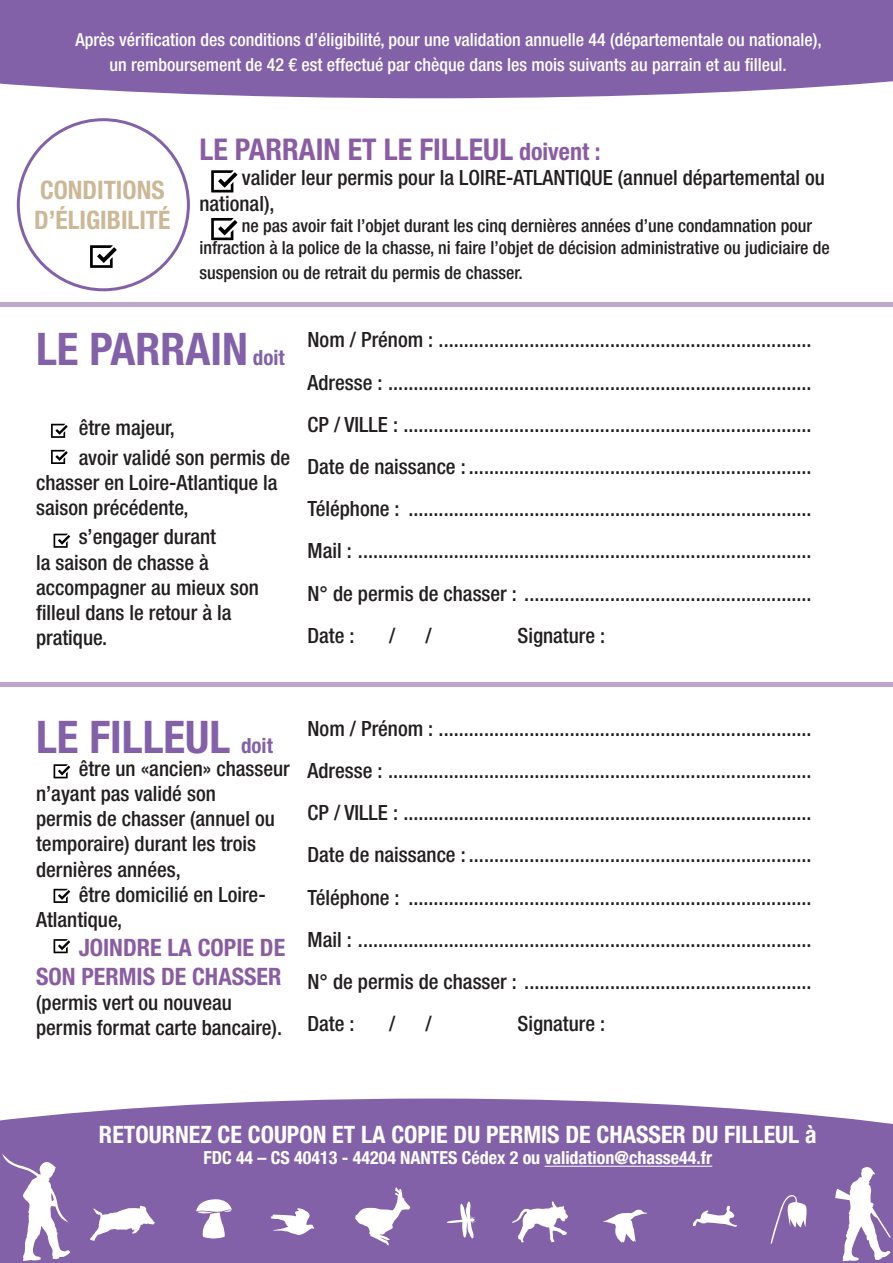
<style>
.page{position:relative;width:893px;height:1263px;background:#fff}
.page>*{position:absolute;margin:0;border:0;box-sizing:border-box;transform-origin:0 0}
.Offre{font:700 condensed 45px "Helvetica Neue LT Std";color:#8361a9}
.Style_de_paragraphe{font:700 condensed 30px "Helvetica Neue LT Std";color:#8a5da3}
.Texte{font:700 condensed 25.5px "Helvetica Neue LT Std";color:#ccb896}
.Texte-2{font:700 condensed 24px "Helvetica Neue LT Std";color:#fff}
.Texte-3{font:700 condensed 24px/28.8px "Helvetica Neue LT Std";color:#8a5da3;text-align:right}
.Texte-4{font:500 condensed 21px/25.2px "Helvetica Neue LT Std";color:#231f20}
.Style_de_paragraphe-2{font:500 condensed 21px/25.2px "Helvetica Neue LT Std";color:#231f20}
.Style_de_paragraphe-3{font:500 condensed 18px/21.6px "Helvetica Neue LT Std";color:#231f20}
.Texte-5{font:500 condensed 18px "Helvetica Neue LT Std";color:#fff}
.Texte-6{font:700 condensed 18px "Helvetica Neue LT Std";color:#fff}
.s1{font-size:24px}
.s2{font-size:21px}
</style>
<div class="page">
<div style="left:0;top:1098px;width:893px;height:165px;background:#8361a9"></div>
<div style="left:0;top:0;width:893px;height:98px;background:#8361a9"></div>
<svg style="left:835px;top:1167px;width:56px;height:94px"></svg>
<svg style="left:2px;top:1153px;width:68px;height:108px"></svg>
<svg style="left:771px;top:1194px;width:37px;height:50px"></svg>
<svg style="left:693px;top:1205px;width:44px;height:22px"></svg>
<svg style="left:603px;top:1210px;width:44px;height:33px"></svg>
<svg style="left:512px;top:1201px;width:56px;height:41px"></svg>
<svg style="left:447px;top:1201px;width:28px;height:38px"></svg>
<svg style="left:355px;top:1187px;width:55px;height:58px"></svg>
<svg style="left:270px;top:1208px;width:44px;height:27px"></svg>
<svg style="left:90px;top:1206px;width:65px;height:35px"></svg>
<svg style="left:196px;top:1199px;width:36px;height:40px"></svg>
<div style="left:0;top:682px;width:893px;height:5px;background:#bea6cc"></div>
<hr style="left:0;top:302px;width:893px;height:4px;background:#bea6cc">
<hr style="left:545px;top:1166px;width:167px;height:1px;background:#fff">
<svg style="left:211px;top:170px;width:26px;height:22px"></svg>
<svg style="left:211px;top:218px;width:26px;height:22px"></svg>
<svg style="left:90px;top:245px;width:27px;height:23px"></svg>
<svg style="left:51px;top:424px;width:17px;height:14px"></svg>
<svg style="left:51px;top:450px;width:17px;height:14px"></svg>
<svg style="left:54px;top:534px;width:16px;height:14px"></svg>
<svg style="left:54px;top:889px;width:16px;height:14px"></svg>
<svg style="left:54px;top:939px;width:16px;height:14px"></svg>
<svg style="left:54px;top:764px;width:16px;height:14px"></svg>
<p class="Texte-5" style="left:75px;top:29px;width:748px">Après vérification des conditions d’éligibilité, pour une validation annuelle 44 (départementale ou nationale),</p>
<p class="Texte-5" style="left:110px;top:54px;width:679px">un remboursement de 42 € est effectué par chèque dans les mois suivants au parrain et au filleul.</p>
<p class="Texte" style="left:40px;top:174px;width:126px">CONDITIONS</p>
<p class="Texte" style="left:34px;top:205px;width:138px">D’ÉLIGIBILITÉ</p>
<p class="Style_de_paragraphe" style="left:199px;top:131px;width:403px">LE PARRAIN ET LE FILLEUL <span class="s1">doivent :</span></p>
<p class="Style_de_paragraphe-2" style="left:199px;top:165px;width:627px;text-indent:43px">valider leur permis pour la LOIRE-ATLANTIQUE (annuel départemental ou national),</p>
<p class="Style_de_paragraphe-3" style="left:199px;top:215px;width:632px;text-indent:43px">ne pas avoir fait l’objet durant les cinq dernières années d’une condamnation pour infraction à la police de la chasse, ni faire l’objet de décision administrative ou judiciaire de</p>
<p class="Style_de_paragraphe-3" style="left:199px;top:261px;width:325px">suspension ou de retrait du permis de chasser.</p>
<p class="Offre" style="left:36px;top:321px;width:250px">LE PARRAIN <span class="s2">doit</span></p>
<p class="Texte-4" style="left:79px;top:415px;width:98px">être majeur,</p>
<p class="Texte-4" style="left:36px;top:444px;width:256px;text-indent:43px">avoir validé son permis de chasser en Loire-Atlantique la saison précédente,</p>
<p class="Texte-4" style="left:36px;top:524px;width:224px;text-indent:43px">s’engager durant<br>la saison de chasse à accompagner au mieux son filleul dans le retour à la pratique.</p>
<p class="Texte-4" style="left:308px;top:327px;width:505px">Nom / Prénom : ..........................................................................</p>
<p class="Texte-4" style="left:308px;top:369px;width:505px">Adresse : ....................................................................................</p>
<p class="Texte-4" style="left:308px;top:411px;width:505px">CP / VILLE : .................................................................................</p>
<p class="Texte-4" style="left:308px;top:454px;width:505px">Date de naissance : ....................................................................</p>
<p class="Texte-4" style="left:308px;top:496px;width:505px">Téléphone : ................................................................................</p>
<p class="Texte-4" style="left:308px;top:538px;width:505px">Mail : ..........................................................................................</p>
<p class="Texte-4" style="left:308px;top:580px;width:505px">N° de permis de chasser : .........................................................</p>
<p class="Texte-4" style="left:308px;top:623px;width:49px">Date :</p>
<p class="Texte-4" style="left:389px;top:623px;width:8px">/</p>
<p class="Texte-4" style="left:426px;top:623px;width:8px">/</p>
<p class="Texte-4" style="left:517px;top:623px;width:89px">Signature :</p>
<p class="Offre" style="left:36px;top:710px;width:238px">LE FILLEUL <span class="s2">doit</span></p>
<p class="Texte-4" style="left:36px;top:755px;width:255px;text-indent:43px">être un «ancien» chasseur n’ayant pas validé son<br>permis de chasser (annuel ou temporaire) durant les trois dernières années,</p>
<p class="Texte-4" style="left:36px;top:881px;width:231px;text-indent:43px">être domicilié en Loire-<br>Atlantique,</p>
<p class="Texte-3" style="left:36px;top:932px;width:251px">JOINDRE LA COPIE DE<br>SON PERMIS DE CHASSER</p>
<p class="Texte-4" style="left:36px;top:989px;width:247px">(permis vert ou nouveau permis format carte bancaire).</p>
<p class="Texte-4" style="left:308px;top:715px;width:505px">Nom / Prénom : ..........................................................................</p>
<p class="Texte-4" style="left:308px;top:758px;width:505px">Adresse : ....................................................................................</p>
<p class="Texte-4" style="left:308px;top:800px;width:505px">CP / VILLE : .................................................................................</p>
<p class="Texte-4" style="left:308px;top:842px;width:505px">Date de naissance : ....................................................................</p>
<p class="Texte-4" style="left:308px;top:884px;width:505px">Téléphone : ................................................................................</p>
<p class="Texte-4" style="left:308px;top:926px;width:505px">Mail : ..........................................................................................</p>
<p class="Texte-4" style="left:308px;top:969px;width:505px">N° de permis de chasser : .........................................................</p>
<p class="Texte-4" style="left:308px;top:1011px;width:49px">Date :</p>
<p class="Texte-4" style="left:389px;top:1011px;width:8px">/</p>
<p class="Texte-4" style="left:426px;top:1011px;width:8px">/</p>
<p class="Texte-4" style="left:517px;top:1011px;width:89px">Signature :</p>
<p class="Texte-2" style="left:99px;top:1120px;width:719px">RETOURNEZ CE COUPON ET LA COPIE DU PERMIS DE CHASSER DU FILLEUL à</p>
<p class="Texte-6" style="left:203px;top:1147px;width:510px">FDC 44 – CS 40413 - 44204 NANTES Cédex 2 ou validation@chasse44.fr</p>
</div>
